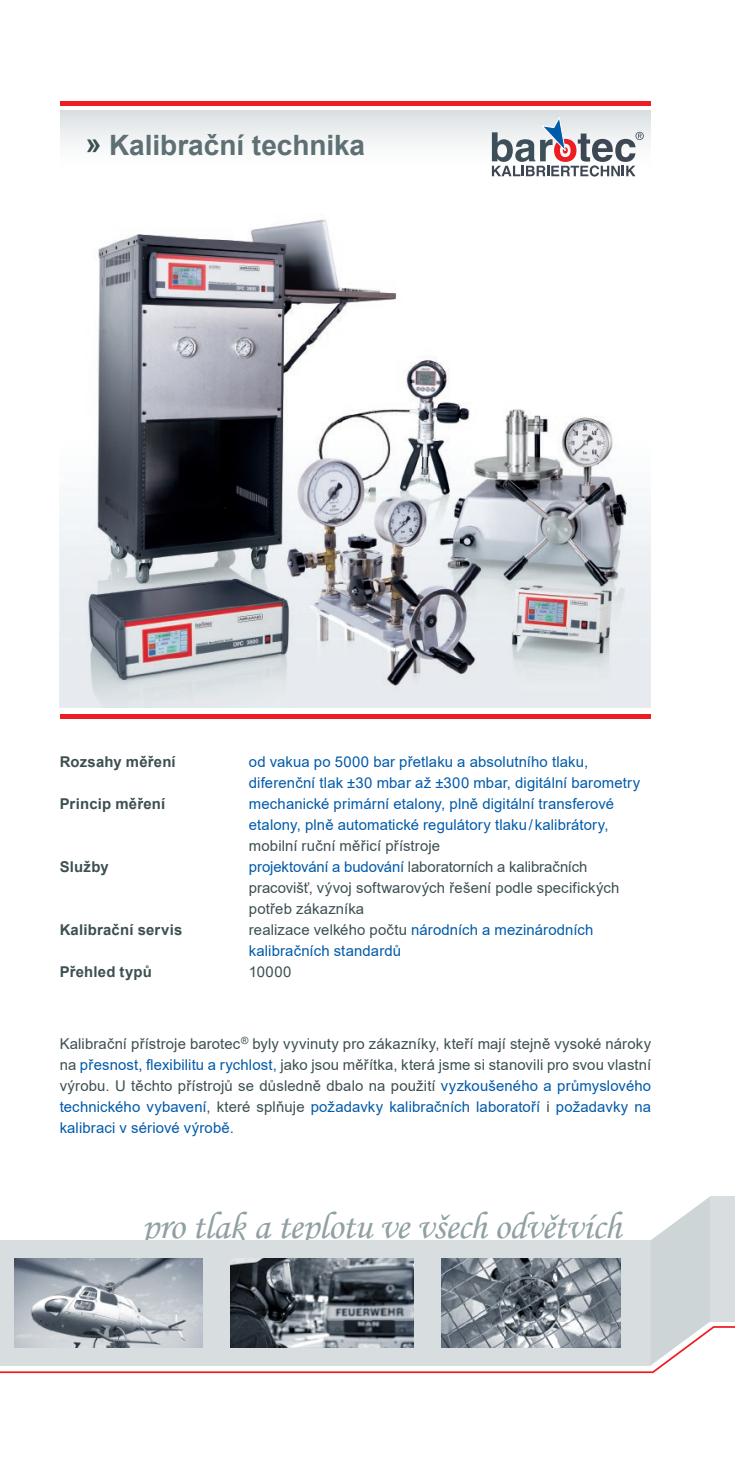
<style>
.page{position:relative;width:735px;height:1474px;background:#fff}
.page>*{position:absolute;margin:0;border:0;box-sizing:border-box;transform-origin:0 0}
.t1{font:38.5px "Monotype Corsiva";letter-spacing:-.015em;color:#90a0a3}
.t2{font:700 28px "Arial";color:#5e7073}
.t3{font:14.88px/21px "Arial";letter-spacing:.005em;color:#3d4f51;text-align:justify}
.t4{font:14.88px/21px "Arial";letter-spacing:.01em;color:#015aaa}
.t5{font:700 14.88px "Arial";letter-spacing:.015em;color:#3d4f51}
.s1{color:#3d4f51}
.s2{color:#015aaa}
</style>
<div class="page">
<div style="left:60px;top:110px;width:590px;height:69px;background:linear-gradient(to bottom,#dde3e4,#fff)"></div>
<svg style="left:491px;top:116px;width:152px;height:60px"></svg>
<div style="left:60px;top:713px;width:590px;height:5px;background:#ee1d23"></div>
<div style="left:60px;top:101px;width:590px;height:5px;background:#ee1d23"></div>
<img style="left:60px;top:219px;width:590px;height:489px">
<svg style="left:0;top:1197px;width:734px;height:176px"></svg>
<div style="left:709px;top:1196px;width:25px;height:125px;background:#d8dee0"></div>
<h2 class="t2" style="left:86px;top:125px;width:281px"><span class="s1">»</span> Kalibrační technika</h2>
<p class="t5" style="left:60px;top:751px;width:117px">Rozsahy měření</p>
<p class="t4" style="left:249px;top:751px;width:392px">od vakua po 5000 bar přetlaku a absolutního tlaku, diferenční tlak ±30 mbar až ±300 mbar, digitální barometry</p>
<p class="t5" style="left:60px;top:793px;width:107px">Princip měření</p>
<p class="t4" style="left:249px;top:793px;width:366px">mechanické primární etalony, plně digitální transferové etalony, plně automatické regulátory tlaku/kalibrátory,</p>
<p class="t3" style="left:249px;top:835px;width:193px">mobilní ruční měřicí přístroje</p>
<p class="t5" style="left:60px;top:856px;width:51px">Služby</p>
<p class="t3" style="left:249px;top:856px;width:372px;text-align:left"><span class="s2">projektování a budování</span> laboratorních a kalibračních pracovišť, vývoj softwarových řešení podle specifických potřeb zákazníka</p>
<p class="t5" style="left:60px;top:919px;width:124px">Kalibrační servis</p>
<p class="t4" style="left:249px;top:919px;width:346px"><span class="s1">realizace velkého počtu</span> národních a mezinárodních kalibračních standardů</p>
<p class="t5" style="left:60px;top:961px;width:94px">Přehled typů</p>
<p class="t3" style="left:249px;top:961px;width:44px">10000</p>
<p class="t3" style="left:60px;top:1033px;width:592px">Kalibrační přístroje barotec<sup>®</sup> byly vyvinuty pro zákazníky, kteří mají stejně vysoké nároky na <span class="s2">přesnost, flexibilitu a rychlost,</span> jako jsou měřítka, která jsme si stanovili pro svou vlastní výrobu. U těchto přístrojů se důsledně dbalo na použití <span class="s2">vyzkoušeného a průmyslového technického vybavení</span>, které splňuje <span class="s2">požadavky kalibračních laboratoří</span> i <span class="s2">požadavky na kalibraci v sériové výrobě.</span></p>
<h1 class="t1" style="left:142px;top:1202px;width:480px">pro tlak a teplotu ve všech odvětvích</h1>
</div>
